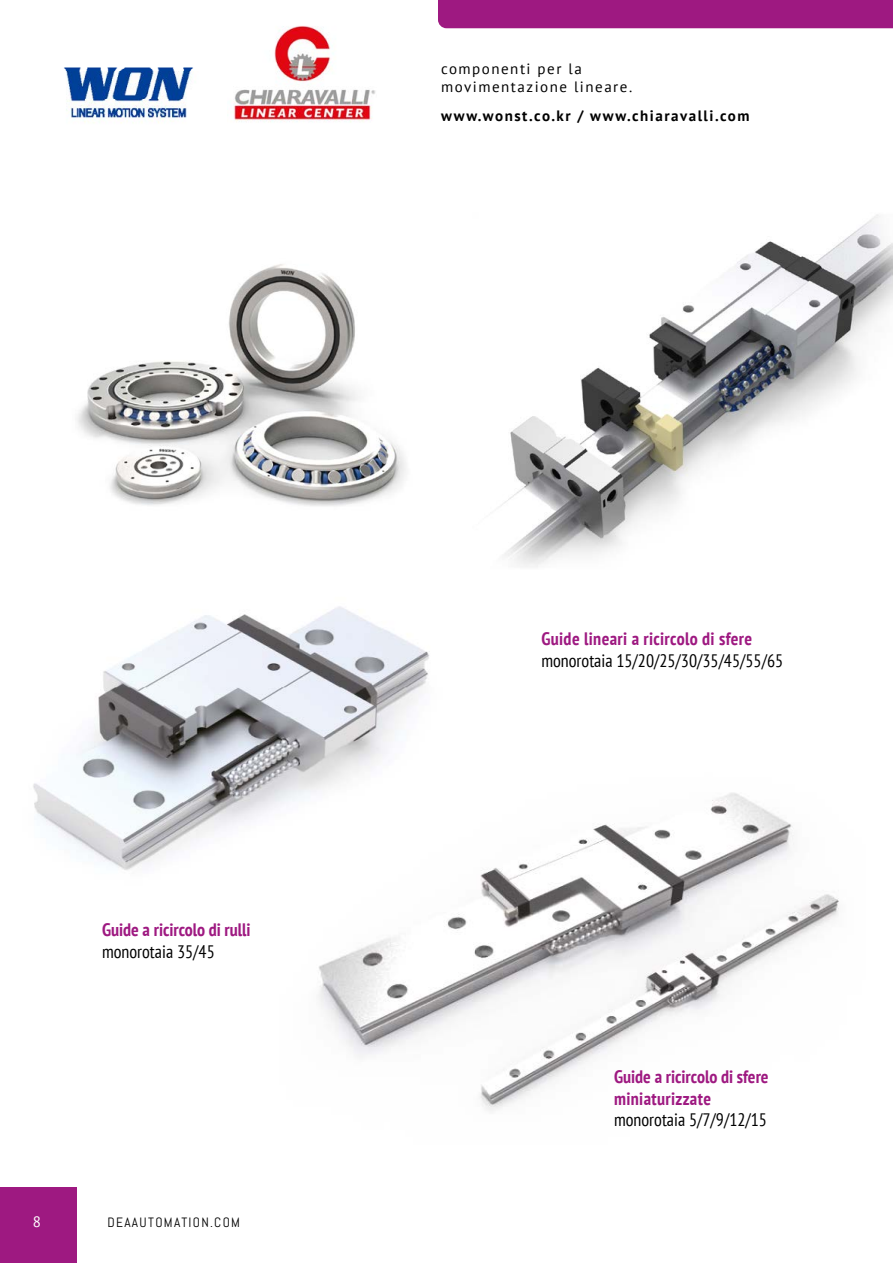
<style>
.page{position:relative;width:893px;height:1263px;background:#fff}
.page>*{position:absolute;margin:0;border:0;box-sizing:border-box;transform-origin:0 0}
.t1{font:700 condensed 18px/21.6px "PT Sans";letter-spacing:.015em;color:#9e1981}
.t2{font:condensed 18px "PT Sans";color:#000}
.t3{font:15px/18px "PT Sans";letter-spacing:.1em;color:#000}
.t4{font:700 15px "PT Sans";letter-spacing:.1em;color:#000}
.t5{font:15px "PT Sans";color:#fff}
.t6{font:13.5px "Abel";letter-spacing:.1em;color:#000}
</style>
<div class="page">
<div style="left:0;top:1187px;width:77px;height:76px;background:#9e1981"></div>
<div style="left:438px;top:0;width:455px;height:28px;background:#9e1981"></div>
<img style="left:501px;top:214px;width:392px;height:353px">
<img style="left:318px;top:793px;width:521px;height:318px">
<img style="left:33px;top:606px;width:425px;height:310px">
<img style="left:77px;top:264px;width:329px;height:242px">
<img style="left:64px;top:67px;width:129px;height:56px">
<img style="left:233px;top:26px;width:143px;height:97px">
<p class="t3" style="left:441px;top:60px;width:193px">componenti per la movimentazione lineare.</p>
<p class="t4" style="left:441px;top:106px;width:310px">www.wonst.co.kr / www.chiaravalli.com</p>
<p class="t1" style="left:102px;top:919px;width:150px">Guide a ricircolo di rulli</p>
<p class="t2" style="left:102px;top:940px;width:114px">monorotaia 35/45</p>
<p class="t5" style="left:33px;top:1212px;width:10px">8</p>
<p class="t6" style="left:107px;top:1214px;width:134px">DEAAUTOMATION.COM</p>
<p class="t1" style="left:541px;top:627px;width:212px">Guide lineari a ricircolo di sfere</p>
<p class="t2" style="left:541px;top:649px;width:243px">monorotaia 15/20/25/30/35/45/55/65</p>
<p class="t1" style="left:614px;top:1066px;width:156px">Guide a ricircolo di sfere miniaturizzate</p>
<p class="t2" style="left:614px;top:1108px;width:154px">monorotaia 5/7/9/12/15</p>
</div>
